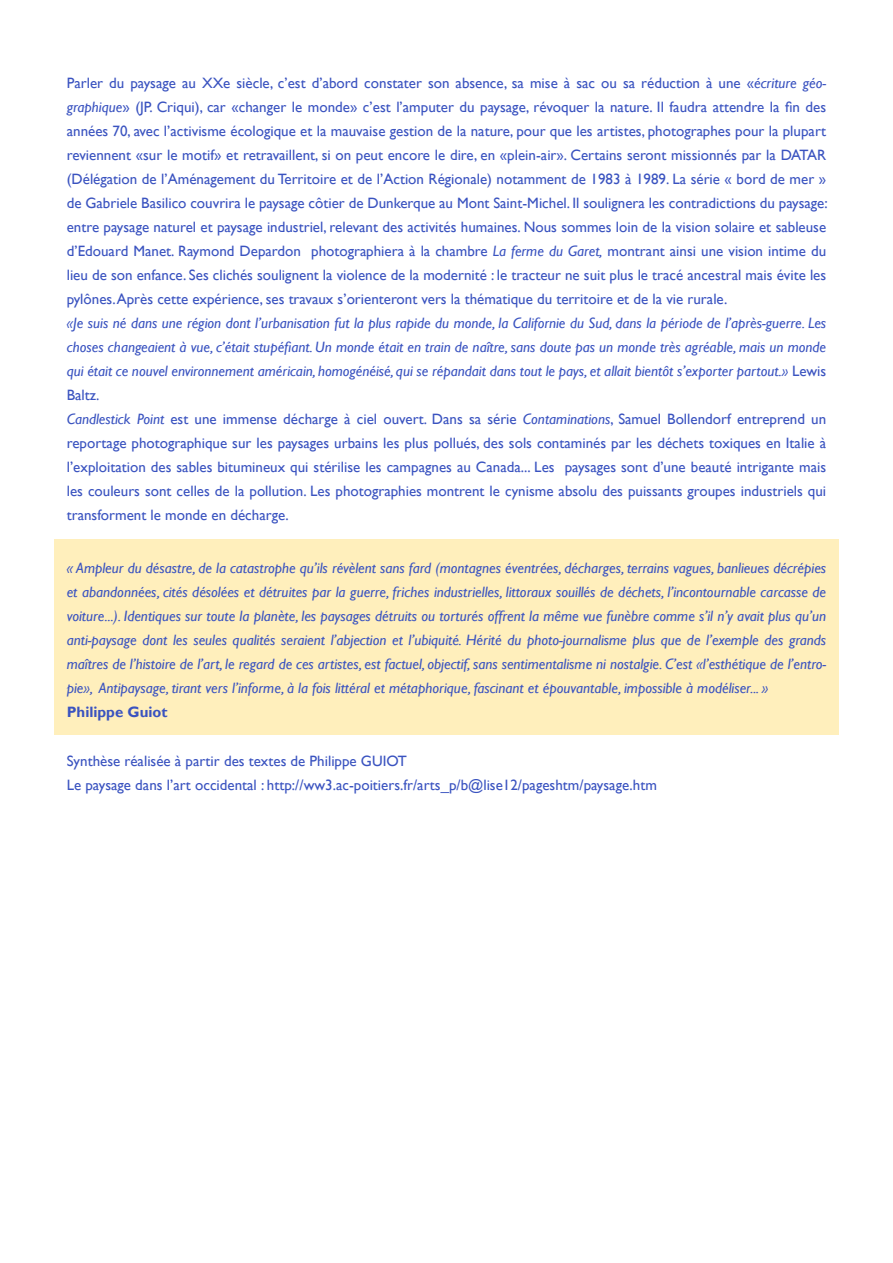
<style>
.page{position:relative;width:893px;height:1263px;background:#fff}
.page>*{position:absolute;margin:0;border:0;box-sizing:border-box;transform-origin:0 0}
.t1{font:15px/24px "Gill Sans";color:#3a53c0}
.t2{font:italic 15px/24px "Gill Sans";color:#3a53c0;text-align:justify}
.t3{font:700 15px "Gill Sans";color:#3a53c0}
.s1{font-style:italic}
</style>
<div class="page">
<div style="left:54px;top:539px;width:785px;height:196px;background:#ffefbc"></div>
<p class="t1" style="left:67px;top:71px;width:762px;text-align:justify">Parler du paysage au XXe siècle, c’est d’abord constater son absence, sa mise à sac ou sa réduction à une «<span class="s1">écriture géo&shy;graphique</span>» (JP. Criqui), car «changer le monde» c’est l’amputer du paysage, révoquer la nature. Il faudra attendre la fin des années 70, avec l’activisme écologique et la mauvaise gestion de la nature, pour que les artistes, photographes pour la plupart reviennent «sur le motif» et retravaillent, si on peut encore le dire, en «plein-air». Certains seront missionnés par la DATAR (Délégation de l’Aménagement du Territoire et de l’Action Régionale) notamment de 1983 à 1989. La série « bord de mer » de Gabriele Basilico couvrira le paysage côtier de Dunkerque au Mont Saint-Michel. Il soulignera les contradictions du paysage: entre paysage naturel et paysage industriel, relevant des activités humaines. Nous sommes loin de la vision solaire et sableuse d’Edouard Manet. Raymond Depardon photographiera à la chambre <span class="s1">La ferme du Garet,</span> montrant ainsi une vision intime du lieu de son enfance. Ses clichés soulignent la violence de la modernité : le tracteur ne suit plus le tracé ancestral mais évite les pylônes. Après cette expérience, ses travaux s’orienteront vers la thématique du territoire et de la vie rurale.</p>
<p class="t1" style="left:67px;top:311px;width:761px"><span class="s1">«Je suis né dans une région dont l’urbanisation fut la plus rapide du monde, la Californie du Sud, dans la période de l’après-guerre. Les choses changeaient à vue, c’était stupéfiant. Un monde était en train de naître, sans doute pas un monde très agréable, mais un monde qui était ce nouvel environnement américain, homogénéisé, qui se répandait dans tout le pays, et allait bientôt s’exporter partout.»</span> Lewis Baltz.<br><span class="s1">Candlestick Point</span> est une immense décharge à ciel ouvert. Dans sa série <span class="s1">Contaminations</span>, Samuel Bollendorf entreprend un reportage photographique sur les paysages urbains les plus pollués, des sols contaminés par les déchets toxiques en Italie à l’exploitation des sables bitumineux qui stérilise les campagnes au Canada... Les paysages sont d’une beauté intrigante mais les couleurs sont celles de la pollution. Les photographies montrent le cynisme absolu des puissants groupes industriels qui transforment le monde en décharge.</p>
<p class="t2" style="left:67px;top:556px;width:761px">« Ampleur du désastre, de la catastrophe qu’ils révèlent sans fard (montagnes éventrées, décharges, terrains vagues, banlieues décrépies et abandonnées, cités désolées et détruites par la guerre, friches industrielles, littoraux souillés de déchets, l’incontournable carcasse de voiture...). Identiques sur toute la planète, les paysages détruits ou torturés offrent la même vue funèbre comme s’il n’y avait plus qu’un anti-paysage dont les seules qualités seraient l’abjection et l’ubiquité. Hérité du photo-journalisme plus que de l’exemple des grands maîtres de l’histoire de l’art, le regard de ces artistes, est factuel, objectif, sans sentimentalisme ni nostalgie. C’est «l’esthétique de l’entro&shy;pie», Antipaysage, tirant vers l’informe, à la fois littéral et métaphorique, fascinant et épouvantable, impossible à modéliser... »</p>
<p class="t3" style="left:67px;top:703px;width:102px">Philippe Guiot</p>
<p class="t1" style="left:67px;top:749px;width:592px">Synthèse réalisée à partir des textes de Philippe GUIOT<br>Le paysage dans l’art occidental : http://ww3.ac-poitiers.fr/arts_p/b@lise12/pageshtm/paysage.htm</p>
</div>
